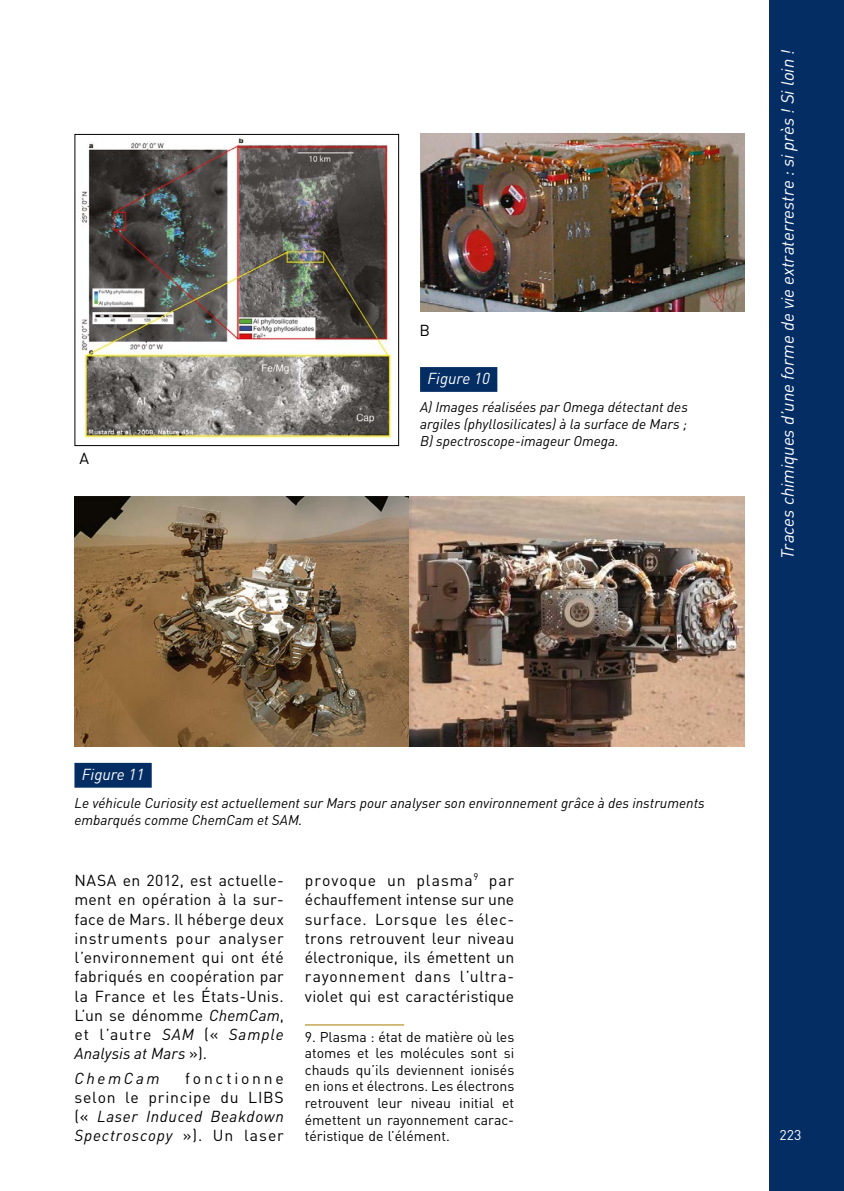
<style>
.page{position:relative;width:844px;height:1191px;background:#fff}
.page>*{position:absolute;margin:0;border:0;box-sizing:border-box;transform-origin:0 0}
.t1{font:italic 17.5px "DIN";color:#fff}
.t2{font:15.75px/19.2px "DIN";letter-spacing:.035em;color:#000;text-align:justify}
.t3{font:italic 15.75px "DIN";color:#fff}
.t4{font:italic 15.75px "DIN";letter-spacing:.165em;color:#000}
.t5{font:italic 14px/16.8px "DIN";color:#000}
.t6{font:14px/16.6px "DIN";color:#000;text-align:justify}
.t7{font:14px "DIN";color:#fff}
.s1{font-style:italic}
</style>
<div class="page">
<div style="left:769px;top:0;width:74px;height:1191px;background:#042d64"></div>
<hr style="left:305px;top:1024px;width:99px;height:1px;background:#aa7b00">
<div style="left:74px;top:763px;width:78px;height:24px;background:#042d64"></div>
<img style="left:74px;top:496px;width:670px;height:250px">
<div style="left:420px;top:367px;width:77px;height:25px;background:#042d64"></div>
<img style="left:81px;top:138px;width:314px;height:300px">
<div style="left:74px;top:134px;width:325px;height:312px;border:1px solid #000"></div>
<img style="left:420px;top:134px;width:324px;height:177px">
<p class="t2" style="left:79px;top:448px;width:11px">A</p>
<p class="t2" style="left:419px;top:321px;width:12px">B</p>
<p class="t3" style="left:427px;top:369px;width:64px">Figure 10</p>
<p class="t5" style="left:420px;top:399px;width:269px;text-align:justify">A) Images réalisées par Omega détectant des argiles (phyllosilicates) à la surface de Mars ; B) spectroscope-imageur Omega.</p>
<p class="t1" style="left:776px;top:559px;width:510px;rotate:-90deg">Traces chimiques d’une forme de vie extraterrestre : si près ! Si loin !</p>
<p class="t3" style="left:82px;top:764px;width:64px">Figure 11</p>
<p class="t5" style="left:74px;top:794px;width:631px">Le véhicule Curiosity est actuellement sur Mars pour analyser son environnement grâce à des instruments embarqués comme ChemCam et SAM.</p>
<p class="t2" style="left:74px;top:870px;width:211px">NASA en 2012, est actuelle&shy;ment en opération à la sur&shy;face de Mars. Il héberge deux instruments pour analyser l’environnement qui ont été fabriqués en coopération par la France et les États-Unis.<br>L’un se dénomme <span class="s1">ChemCam</span>, et l’autre <span class="s1">SAM</span> (« <span class="s1">Sample Analysis at Mars</span> »).</p>
<p class="t4" style="left:74px;top:1068px;width:87px">ChemCam</p>
<p class="t2" style="left:74px;top:1068px;width:211px;text-indent:111px">fonctionne selon le principe du LIBS (« <span class="s1">Laser Induced Beakdown Spectroscopy</span> »). Un laser</p>
<p class="t2" style="left:305px;top:870px;width:211px">provoque un plasma<sup>9</sup> par échauffement intense sur une surface. Lorsque les élec&shy;trons retrouvent leur niveau électronique, ils émettent un rayonnement dans l’ultra&shy;violet qui est caractéristique</p>
<p class="t6" style="left:305px;top:1028px;width:211px">9. Plasma : état de matière où les atomes et les molécules sont si chauds qu’ils deviennent ionisés en ions et électrons. Les électrons retrouvent leur niveau initial et émettent un rayonnement carac&shy;téristique de l’élément.</p>
<p class="t7" style="left:779px;top:1125px;width:23px">223</p>
</div>
